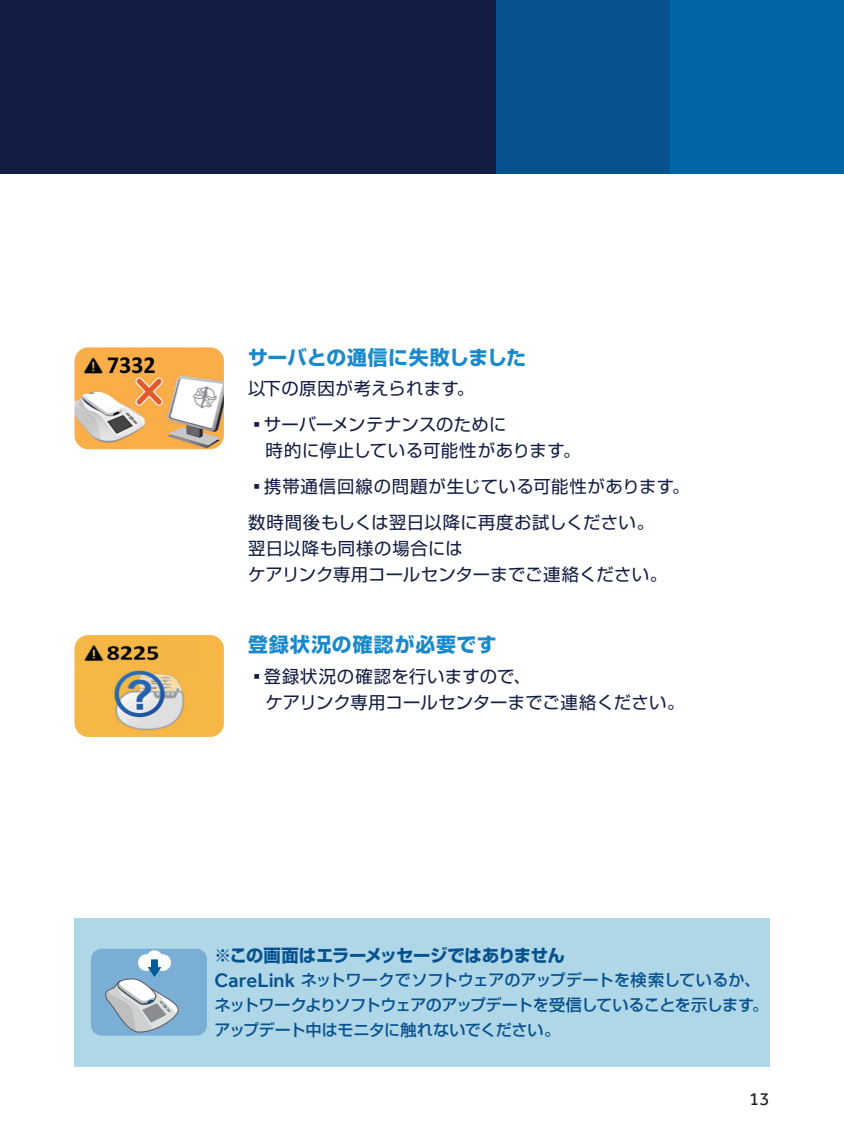
<style>
.page{position:relative;width:844px;height:1141px;background:#fff}
.page>*{position:absolute;margin:0;border:0;box-sizing:border-box;transform-origin:0 0}
.t1{font:700 19.78px "Shin Go Pro";letter-spacing:-.01em;color:#1889cb}
.t2{font:700 19.78px "Shin Go Pro";letter-spacing:.035em;color:#1889cb}
.t3{font:18.55px "Effra";color:#231f20}
.t4{font:17.32px/26.1px "Shin Go Pro";letter-spacing:.02em;color:#131c42}
.t5{font:17.32px "Shin Go Pro";letter-spacing:.045em;color:#131c42}
.t6{font:17.32px "Shin Go Pro";color:#131c42}
.t7{font:700 17.32px "Shin Go Pro";letter-spacing:-.03em;color:#07528e}
.t8{font:500 16.1px/24.8px "Shin Go Pro";letter-spacing:-.02em;color:#07528e}
.s1{font-family:"Effra";font-size:20.12px}
</style>
<div class="page">
<div style="left:0;top:0;width:496px;height:174px;background:#131c42"></div>
<img style="left:74px;top:347px;width:150px;height:102px">
<img style="left:74px;top:635px;width:150px;height:102px">
<div style="left:74px;top:918px;width:695px;height:149px;background:#afd7e8"></div>
<div style="left:91px;top:949px;width:116px;height:87px;background:#7baed5;border-radius:11px"></div>
<div style="left:138px;top:954px;width:17px;height:17px;background:#fff;border-radius:50%"></div>
<div style="left:154px;top:954px;width:17px;height:17px;background:#fff;border-radius:50%"></div>
<div style="left:146px;top:950px;width:17px;height:17px;background:#fff;border-radius:50%"></div>
<svg style="left:105px;top:959px;width:73px;height:74px"></svg>
<div style="left:670px;top:0;width:173px;height:174px;background:#0065a4"></div>
<div style="left:496px;top:0;width:174px;height:174px;background:#07528e"></div>
<p class="t1" style="left:248px;top:342px;width:279px">サーバとの通信に失敗しました</p>
<p class="t4" style="left:248px;top:373px;width:227px">以下の原因が考えられます。</p>
<p class="t4" style="left:265px;top:409px;width:316px;text-indent:-17px">▪サーバーメンテナンスのために<br>時的に停止している可能性があります。</p>
<p class="t5" style="left:248px;top:472px;width:442px">▪携帯通信回線の問題が生じている可能性があります。</p>
<p class="t4" style="left:248px;top:507px;width:407px">数時間後もしくは翌日以降に再度お試しください。</p>
<p class="t4" style="left:248px;top:533px;width:216px">翌日以降も同様の場合には</p>
<p class="t6" style="left:248px;top:560px;width:420px">ケアリンク専用コールセンターまでご連絡ください。</p>
<p class="t2" style="left:248px;top:629px;width:250px">登録状況の確認が必要です</p>
<p class="t4" style="left:265px;top:661px;width:420px;text-indent:-17px">▪登録状況の確認を行いますので、<br>ケアリンク専用コールセンターまでご連絡ください。</p>
<p class="t7" style="left:214px;top:942px;width:352px">※この画面はエラーメッセージではありません</p>
<p class="t8" style="left:214px;top:965px;width:555px"><span class="s1">CareLink</span> ネットワークでソフトウェアのアップデートを検索しているか、ネットワークよりソフトウェアのアップデートを受信していることを示します。アップデート中はモニタに触れないでください。</p>
<p class="t3" style="left:749px;top:1088px;width:22px">13</p>
</div>
